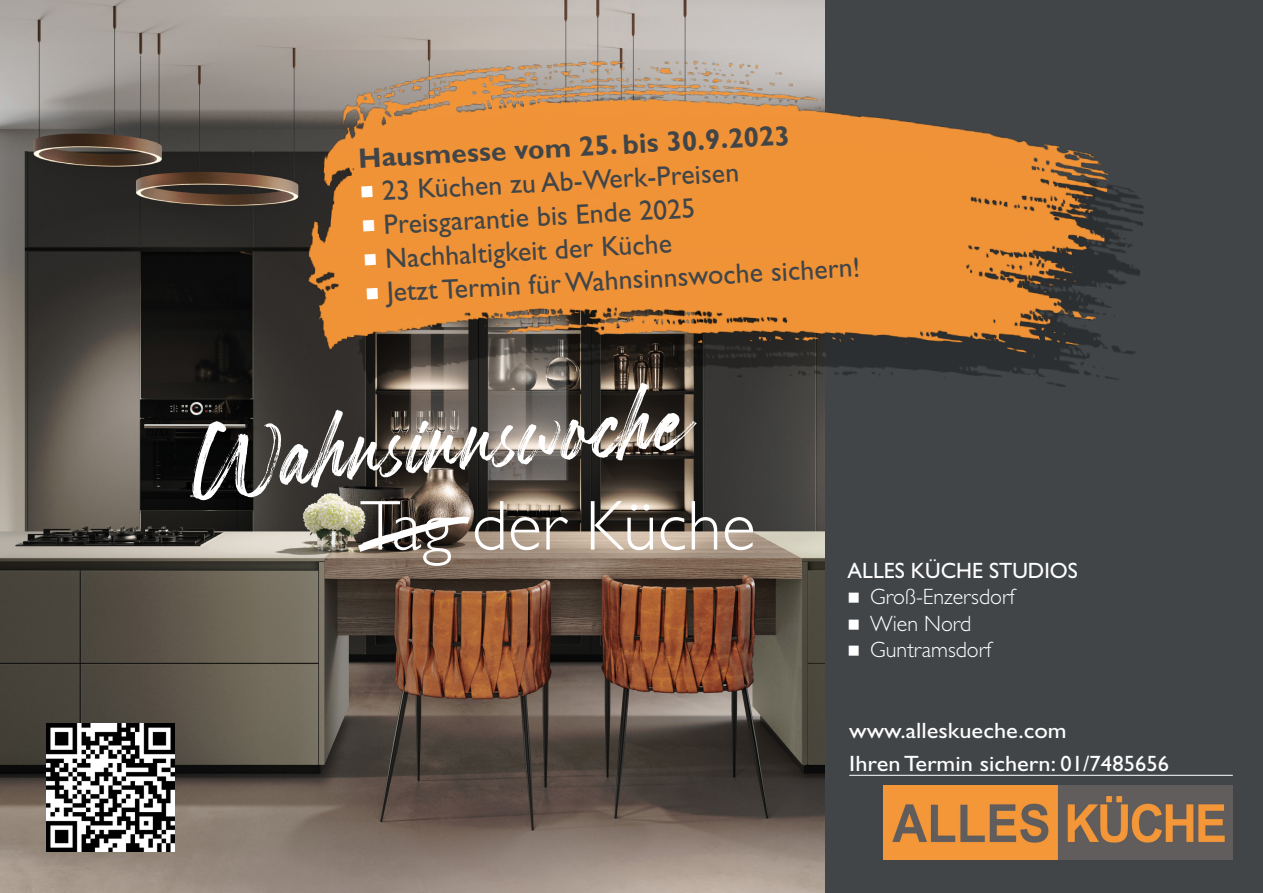
<style>
.page{position:relative;width:1263px;height:893px;background:#fff}
.page>*{position:absolute;margin:0;border:0;box-sizing:border-box;transform-origin:0 0}
.t1{font:122.1px "Garland";color:#fff}
.t2{font:300 70.95px "Gill Sans Std";letter-spacing:.005em;color:#fff}
.t3{font:28.2px "Gill Sans Std";color:#414548}
.t4{font:700 28.2px "Gill Sans Std";color:#414548}
.t5{font:22.2px/32.1px "Gill Sans Std";color:#fff;scale:1.1 1}
.t6{font:300 22.2px "Gill Sans Std";color:#fff}
.t7{font:22.2px "Gill Sans Std";color:#fff}
.s1{color:#fff}
</style>
<div class="page">
<div style="left:824px;top:0;width:439px;height:893px;background:#414548"></div>
<img style="left:0;top:0;width:824px;height:893px">
<hr style="left:849px;top:775px;width:384px;height:1px;background:#fff">
<img style="left:884px;top:786px;width:349px;height:73px">
<img style="left:273px;top:9px;width:871px;height:431px">
<img style="left:236px;top:27px;width:877px;height:390px">
<img style="left:47px;top:724px;width:127px;height:127px">
<svg style="left:351px;top:483px;width:127px;height:104px;background:#6b5e53"></svg>
<p class="t4" style="left:357px;top:141px;width:434px;rotate:-3deg">Hausmesse vom 25. bis 30.9.2023</p>
<p class="t3" style="left:359px;top:176px;width:381px;rotate:-3deg"><span class="s1">■</span> 23 Küchen zu Ab-Werk-Preisen</p>
<p class="t3" style="left:361px;top:209px;width:335px;rotate:-3deg"><span class="s1">■</span> Preisgarantie bis Ende 2025</p>
<p class="t3" style="left:363px;top:243px;width:310px;rotate:-3deg"><span class="s1">■</span> Nachhaltigkeit der Küche</p>
<p class="t3" style="left:364px;top:277px;width:497px;rotate:-3deg"><span class="s1">■</span> Jetzt Termin für Wahnsinnswoche sichern!</p>
<h1 class="t1" style="left:188px;top:404px;width:500px;rotate:-5deg">Wahnsinnswoche</h1>
<h2 class="t2" style="left:360px;top:486px;width:397px">Tag der Küche</h2>
<p class="t7" style="left:848px;top:558px;width:232px">ALLES KÜCHE STUDIOS</p>
<p class="t6" style="left:848px;top:584px;width:168px">■ Groß-Enzersdorf</p>
<p class="t6" style="left:848px;top:611px;width:125px">■ Wien Nord</p>
<p class="t6" style="left:848px;top:637px;width:145px">■ Guntramsdorf</p>
<p class="t5" style="left:849px;top:715px;width:292px">www.alleskueche.com<br>Ihren Termin sichern: 01/7485656</p>
</div>
